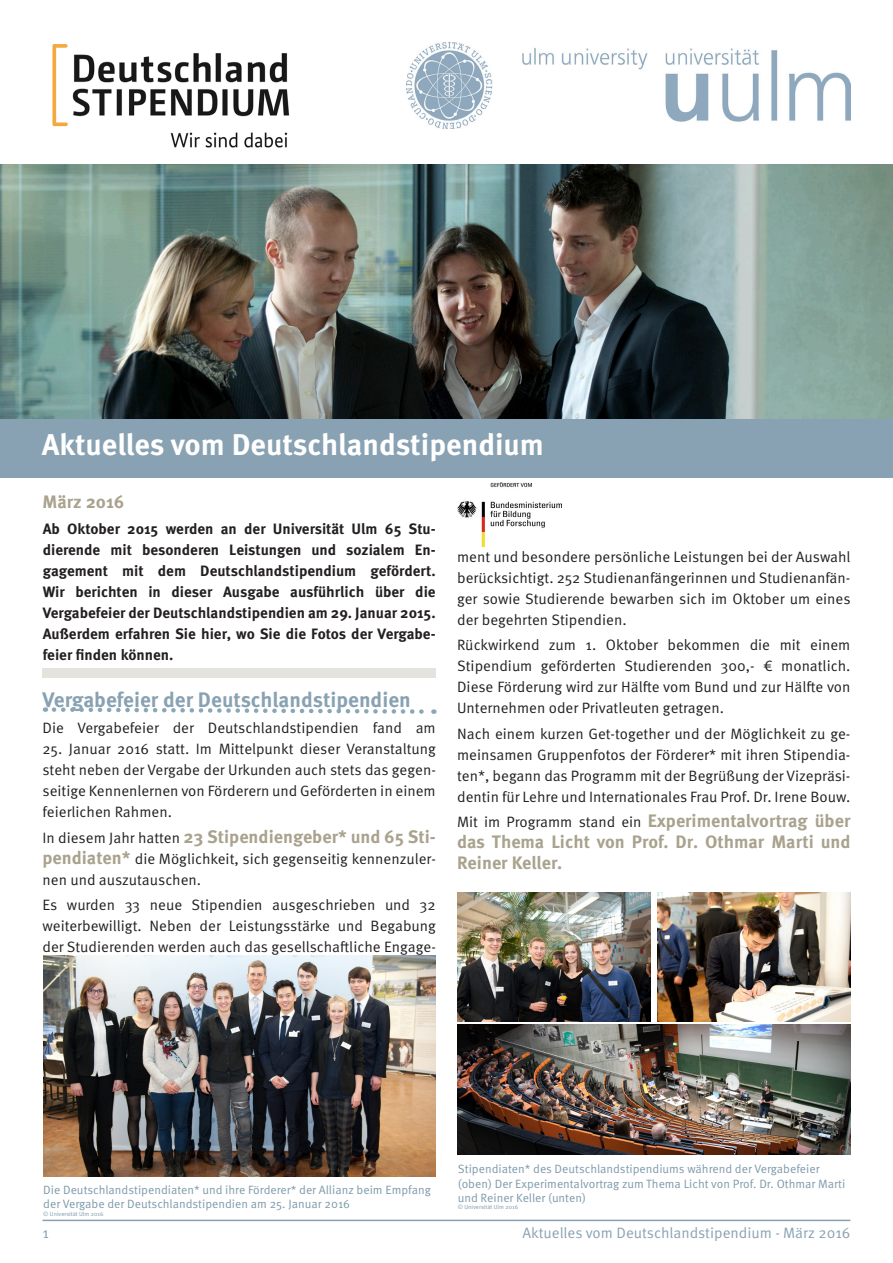
<style>
.page{position:relative;width:893px;height:1263px;background:#fff}
.page>*{position:absolute;margin:0;border:0;box-sizing:border-box;transform-origin:0 0}
.t1{font:700 30px "Meta OT";color:#fff}
.t2{font:700 21px "Meta OT";color:#89a2b3}
.t3{font:700 18px/21px "Meta OT";color:#a9a28d;text-align:justify}
.t4{font:15px/21px "Meta OT Norm";color:#231f20;text-align:justify}
.t5{font:700 15px/21px "Meta OT";color:#231f20;text-align:justify}
.t6{font:15px "Meta OT Norm";color:#89a2b3}
.t7{font:12px/14.4px "Meta OT Norm";color:#7d9aaa}
.t8{font:6px "Meta OT Norm";color:#7d9aaa}
.s1{font-family:"Meta OT Norm";font-weight:400;font-size:15px;color:#231f20}
.s2{font-family:"Meta OT";font-weight:700;font-size:18px;color:#a9a28d}
</style>
<div class="page">
<hr style="left:43px;top:1219px;width:807px;height:2px;background:#89a2b3">
<img style="left:52px;top:45px;width:238px;height:103px">
<div style="left:0;top:418px;width:893px;height:60px;background:#89a2b3"></div>
<svg style="left:45px;top:707px;width:389px;height:7px"></svg>
<div style="left:42px;top:668px;width:393px;height:9px;background:#e5e3dd"></div>
<img style="left:407px;top:43px;width:444px;height:86px">
<img style="left:0;top:165px;width:893px;height:253px">
<img style="left:457px;top:482px;width:104px;height:65px">
<img style="left:43px;top:955px;width:393px;height:222px">
<img style="left:457px;top:892px;width:194px;height:130px">
<img style="left:457px;top:1025px;width:393px;height:129px">
<img style="left:657px;top:892px;width:194px;height:130px">
<p class="t1" style="left:42px;top:425px;width:503px">Aktuelles vom Deutschlandstipendium</p>
<p class="t3" style="left:43px;top:492px;width:83px">März 2016</p>
<p class="t5" style="left:43px;top:519px;width:394px">Ab Oktober 2015 werden an der Universität Ulm 65 Stu&shy;dierende mit besonderen Leistungen und sozialem En&shy;gagement mit dem Deutschlandstipendium gefördert.<br>Wir berichten in dieser Ausgabe ausführlich über die Vergabefeier der Deutschlandstipendien am 29. Januar 2015.<br>Außerdem erfahren Sie hier, wo Sie die Fotos der Vergabe&shy;feier finden können.</p>
<p class="t2" style="left:43px;top:686px;width:370px">Vergabefeier der Deutschlandstipendien</p>
<p class="t4" style="left:43px;top:718px;width:395px">Die Vergabefeier der Deutschlandstipendien fand am</p>
<p class="t4" style="left:43px;top:739px;width:395px">25. Januar 2016 statt. Im Mittelpunkt dieser Veranstaltung steht neben der Vergabe der Urkunden auch stets das gegen&shy;seitige Kennenlernen von Förderern und Geförderten in einem feierlichen Rahmen.</p>
<p class="t3" style="left:43px;top:826px;width:395px"><span class="s1">In diesem Jahr hatten</span> 23 Stipendiengeber* und 65 Sti-</p>
<p class="t4" style="left:43px;top:848px;width:395px"><span class="s2">pendiaten*</span> die Möglichkeit, sich gegenseitig kennenzuler&shy;nen und auszutauschen.</p>
<p class="t4" style="left:43px;top:894px;width:395px">Es wurden 33 neue Stipendien ausgeschrieben und 32 weiterbewilligt. Neben der Leistungsstärke und Begabung der Studierenden werden auch das gesellschaftliche Engage-</p>
<p class="t4" style="left:457px;top:546px;width:395px">ment und besondere persönliche Leistungen bei der Auswahl berücksichtigt. 252 Studienanfängerinnen und Studienanfän&shy;ger sowie Studierende bewarben sich im Oktober um eines der begehrten Stipendien.</p>
<p class="t4" style="left:457px;top:635px;width:395px">Rückwirkend zum 1. Oktober bekommen die mit einem Stipendium geförderten Studierenden 300,- € monatlich.<br>Diese Förderung wird zur Hälfte vom Bund und zur Hälfte von Unternehmen oder Privatleuten getragen.</p>
<p class="t4" style="left:457px;top:723px;width:395px">Nach einem kurzen Get-together und der Möglichkeit zu ge&shy;meinsamen Gruppenfotos der Förderer* mit ihren Stipendia&shy;ten*, begann das Programm mit der Begrüßung der Vizepräsi&shy;dentin für Lehre und Internationales Frau Prof. Dr. Irene Bouw.</p>
<p class="t3" style="left:457px;top:810px;width:395px"><span class="s1">Mit im Programm stand ein</span> Experimentalvortrag über das Thema Licht von Prof. Dr. Othmar Marti und Reiner Keller.</p>
<p class="t7" style="left:43px;top:1183px;width:389px">Die Deutschlandstipendiaten* und ihre Förderer* der Allianz beim Empfang der Vergabe der Deutschlandstipendien am 25. Januar 2016</p>
<p class="t8" style="left:43px;top:1210px;width:62px">© Universität Ulm 2016</p>
<p class="t7" style="left:458px;top:1162px;width:389px">Stipendiaten* des Deutschlandstipendiums während der Vergabefeier (oben) Der Experimentalvortrag zum Thema Licht von Prof. Dr. Othmar Marti und Reiner Keller (unten)</p>
<p class="t8" style="left:458px;top:1204px;width:62px">© Universität Ulm 2016</p>
<p class="t6" style="left:43px;top:1224px;width:8px">1</p>
<p class="t6" style="left:522px;top:1224px;width:329px">Aktuelles vom Deutschlandstipendium - März 2016</p>
</div>
